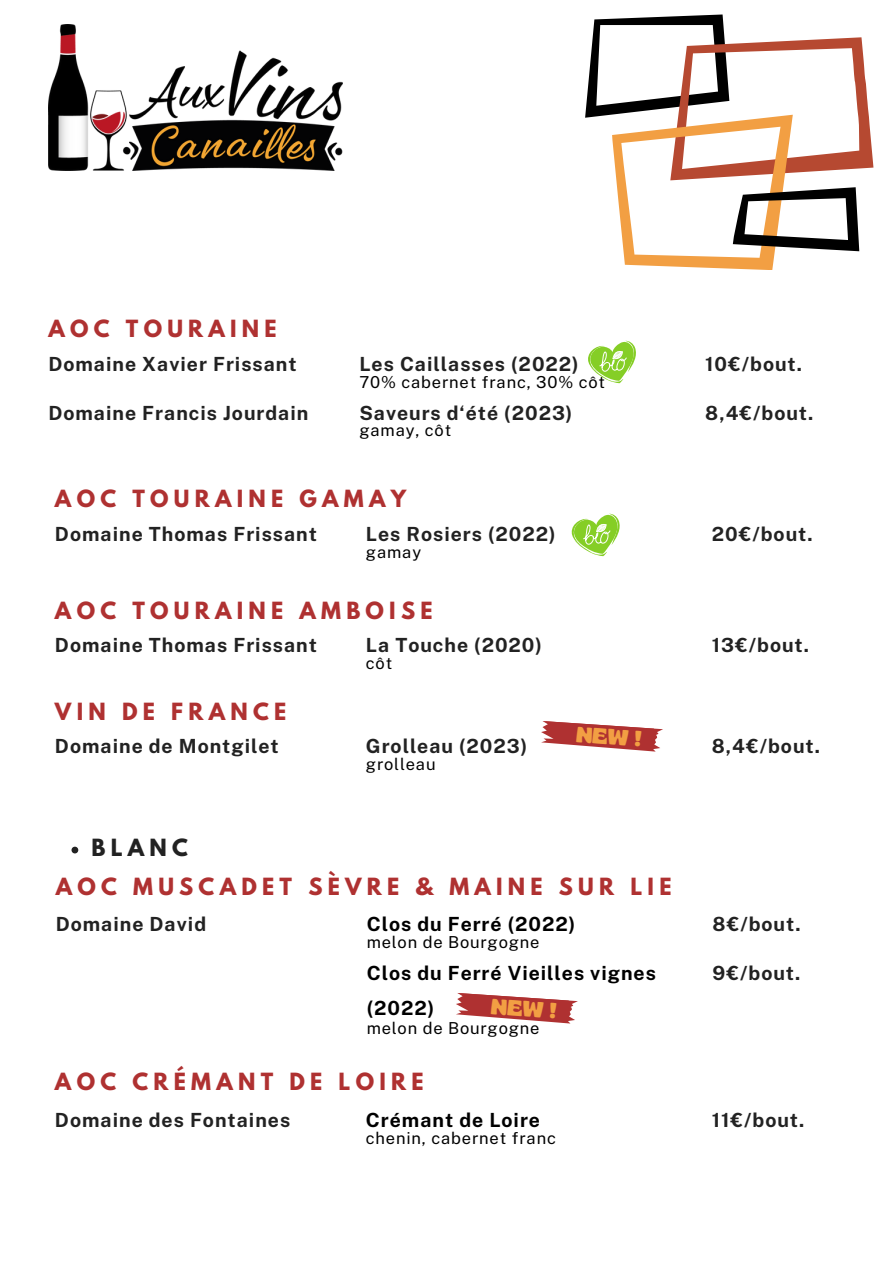
<style>
.page{position:relative;width:894px;height:1264px;background:#fff}
.page>*{position:absolute;margin:0;border:0;box-sizing:border-box;transform-origin:0 0}
.t1{font:700 21.9px "Gliker";color:#f29f43}
.t2{font:700 21px "League Spartan";letter-spacing:.25em;color:#af3131}
.t3{font:700 21px "League Spartan";letter-spacing:.25em;color:#222}
.t4{font:700 19.5px "Public Sans";letter-spacing:.05em;color:#222}
.t5{font:700 19.5px "Public Sans";letter-spacing:.05em;color:#000}
.t6{font:16.5px "Public Sans";letter-spacing:.05em;color:#000}
</style>
<div class="page">
<svg style="left:585px;top:14px;width:288px;height:256px"></svg>
<img style="left:48px;top:24px;width:294px;height:146px">
<svg style="left:71px;top:846px;width:7px;height:7px"></svg>
<svg style="left:571px;top:513px;width:49px;height:43px"></svg>
<svg style="left:588px;top:340px;width:48px;height:43px"></svg>
<svg style="left:456px;top:993px;width:121px;height:30px"></svg>
<svg style="left:541px;top:721px;width:121px;height:30px"></svg>
<p class="t2" style="left:48px;top:318px;width:230px">AOC TOURAINE</p>
<h1 class="t4" style="left:48px;top:352px;width:250px">Domaine Xavier Frissant</h1>
<h3 class="t4" style="left:359px;top:352px;width:221px">Les Caillasses (2022)</h3>
<h3 class="t4" style="left:705px;top:352px;width:98px">10€/bout.</h3>
<h3 class="t6" style="left:359px;top:372px;width:247px">70% cabernet franc, 30% côt</h3>
<p class="t4" style="left:48px;top:401px;width:261px">Domaine Francis Jourdain</p>
<h3 class="t4" style="left:359px;top:401px;width:214px">Saveurs d‘été (2023)</h3>
<h1 class="t4" style="left:705px;top:401px;width:110px">8,4€/bout.</h1>
<h3 class="t6" style="left:359px;top:420px;width:93px">gamay, côt</h3>
<p class="t2" style="left:55px;top:488px;width:352px">AOC TOURAINE GAMAY</p>
<h1 class="t4" style="left:55px;top:522px;width:263px">Domaine Thomas Frissant</h1>
<h3 class="t4" style="left:366px;top:522px;width:191px">Les Rosiers (2022)</h3>
<p class="t4" style="left:711px;top:522px;width:102px">20€/bout.</p>
<h3 class="t6" style="left:366px;top:542px;width:57px">gamay</h3>
<h1 class="t2" style="left:55px;top:599px;width:379px">AOC TOURAINE AMBOISE</h1>
<p class="t4" style="left:55px;top:633px;width:263px">Domaine Thomas Frissant</p>
<h3 class="t4" style="left:366px;top:633px;width:177px">La Touche (2020)</h3>
<h3 class="t4" style="left:711px;top:633px;width:99px">13€/bout.</h3>
<h3 class="t6" style="left:366px;top:653px;width:28px">côt</h3>
<p class="t2" style="left:55px;top:700px;width:233px">VIN DE FRANCE</p>
<h1 class="t4" style="left:55px;top:734px;width:225px">Domaine de Montgilet</h1>
<h3 class="t4" style="left:366px;top:734px;width:163px">Grolleau (2023)</h3>
<h3 class="t4" style="left:711px;top:734px;width:110px">8,4€/bout.</h3>
<h3 class="t6" style="left:366px;top:754px;width:71px">grolleau</h3>
<p class="t1" style="left:577px;top:719px;width:67px;rotate:5deg">NEW !</p>
<h3 class="t3" style="left:91px;top:836px;width:98px">BLANC</h3>
<h3 class="t2" style="left:56px;top:875px;width:617px">AOC MUSCADET SÈVRE &amp; MAINE SUR LIE</h3>
<h3 class="t5" style="left:366px;top:912px;width:210px">Clos du Ferré (2022)</h3>
<h3 class="t4" style="left:712px;top:912px;width:89px">8€/bout.</h3>
<p class="t6" style="left:366px;top:932px;width:174px">melon de Bourgogne</p>
<p class="t4" style="left:56px;top:912px;width:152px">Domaine David</p>
<p class="t5" style="left:366px;top:961px;width:291px">Clos du Ferré Vieilles vignes</p>
<h3 class="t4" style="left:712px;top:961px;width:89px">9€/bout.</h3>
<p class="t5" style="left:366px;top:996px;width:69px">(2022)</p>
<h1 class="t6" style="left:366px;top:1018px;width:174px">melon de Bourgogne</h1>
<p class="t1" style="left:492px;top:991px;width:67px;rotate:5deg">NEW !</p>
<h3 class="t2" style="left:55px;top:1071px;width:370px">AOC CRÉMANT DE LOIRE</h3>
<h1 class="t5" style="left:366px;top:1108px;width:176px">Crémant de Loire</h1>
<h3 class="t4" style="left:711px;top:1108px;width:94px">11€/bout.</h3>
<p class="t6" style="left:366px;top:1127px;width:191px">chenin, cabernet franc</p>
<p class="t4" style="left:55px;top:1108px;width:237px">Domaine des Fontaines</p>
</div>
